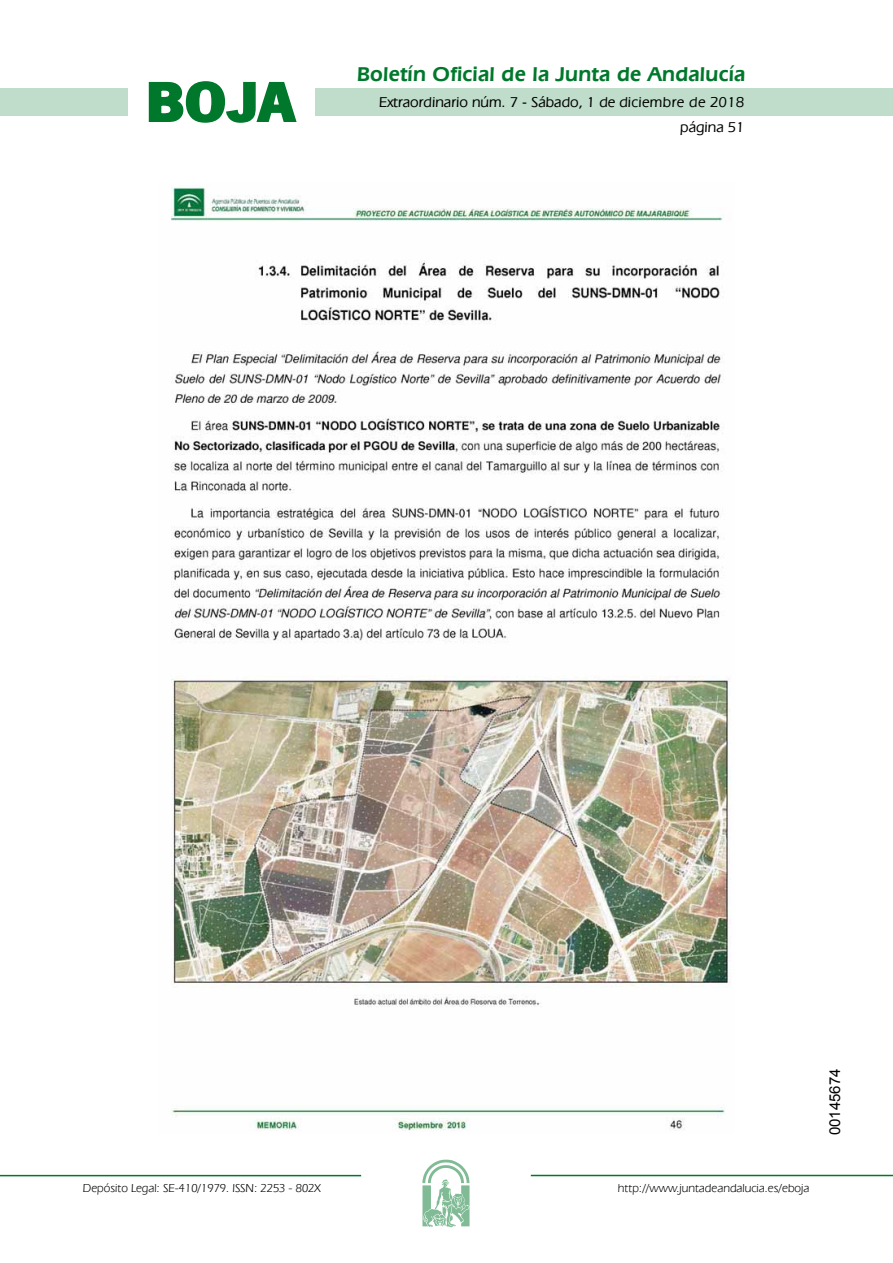
<style>
.page{position:relative;width:893px;height:1263px;background:#fff}
.page>*{position:absolute;margin:0;border:0;box-sizing:border-box;transform-origin:0 0}
.t1{font:700 57.75px "News Got T";color:#00782c;scale:1.14 1}
.t2{font:600 21px "Eras IT Cby BT";letter-spacing:.01em;color:#00782c}
.t3{font:500 15px/24.5px "Eras IT Cby BT";color:#000;text-align:right}
.t4{font:15px "Arial";color:#000}
.t5{font:12px "Eras IT Cby BT";color:#000}
</style>
<div class="page">
<div style="left:315px;top:88px;width:577px;height:28px;background:#bfddca"></div>
<div style="left:0;top:88px;width:128px;height:28px;background:#bfddca"></div>
<hr style="left:0;top:1175px;width:361px;height:1px;background:#00782c">
<svg style="left:422px;top:1159px;width:47px;height:68px"></svg>
<hr style="left:531px;top:1175px;width:361px;height:1px;background:#00782c">
<svg style="left:148px;top:81px;width:149px;height:42px"></svg>
<img style="left:171px;top:187px;width:560px;height:944px">
<h1 class="t1" style="left:145px;top:68px;width:133px">BOJA</h1>
<h2 class="t2" style="left:357px;top:62px;width:390px">Boletín Oficial de la Junta de Andalucía</h2>
<p class="t3" style="left:379px;top:90px;width:367px">Extraordinario núm. 7 - Sábado, 1 de diciembre de 2018 página 51</p>
<p class="t5" style="left:83px;top:1181px;width:239px">Depósito Legal: SE-410/1979. ISSN: 2253 - 802X</p>
<p class="t5" style="left:618px;top:1181px;width:193px">http://www.juntadeandalucia.es/eboja</p>
<p class="t4" style="left:825px;top:1135px;width:68px;rotate:-90deg">00145674</p>
</div>
